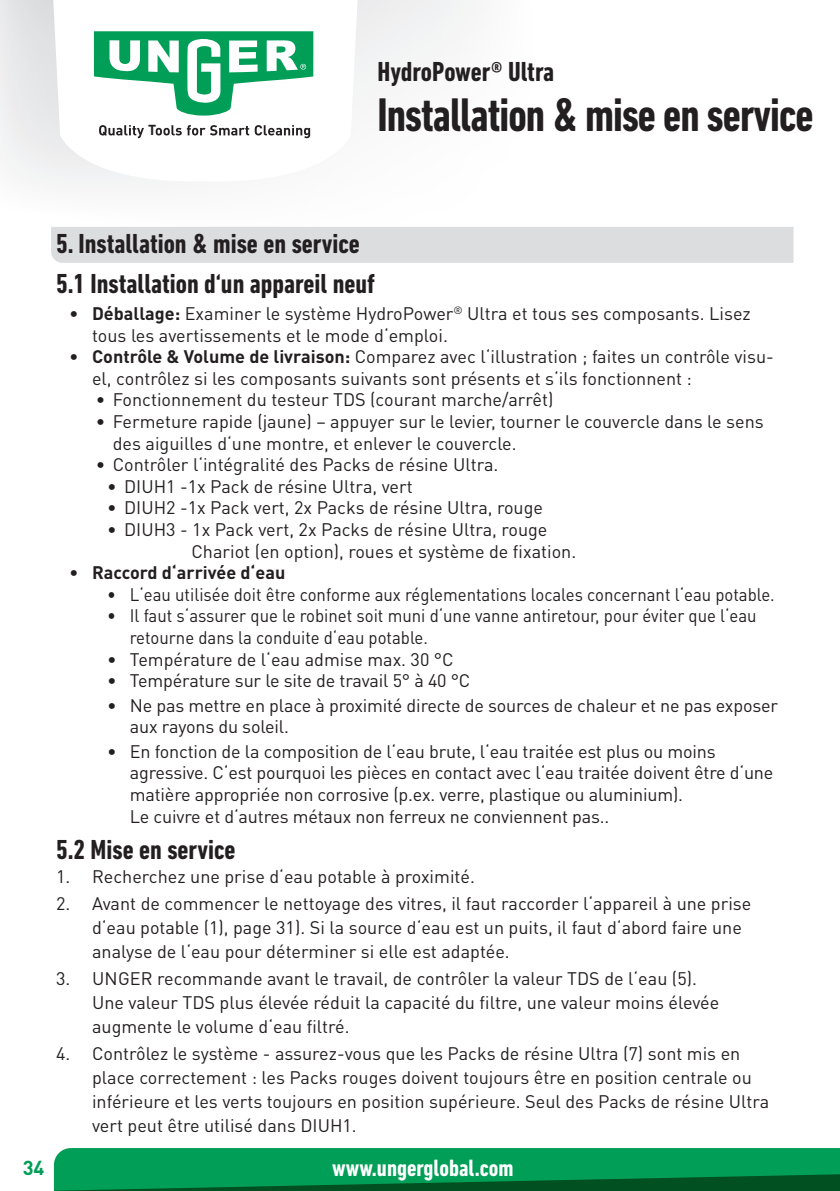
<style>
.page{position:relative;width:840px;height:1191px;background:#fff}
.page>*{position:absolute;margin:0;border:0;box-sizing:border-box;transform-origin:0 0}
.t1{font:700 condensed 48px "DIN Next LT Pro";letter-spacing:-.02em;color:#231f20;scale:.96 1}
.t2{font:700 condensed 28px/39.2px "DIN Next LT Pro";color:#231f20}
.t3{font:700 condensed 24px "DIN Next LT Pro";color:#fff}
.t4{font:700 20px "DIN Pro";color:#009e57}
.t5{font:18px/21.6px "DIN Pro";color:#231f20}
.t6{font:18px/21.6px "DIN Pro";color:#231f20;scale:.93 1}
.t7{font:700 18px "DIN Pro";color:#231f20}
.t8{font:700 14.4px "DIN Pro";color:#231f20}
.s1{font-weight:700}
</style>
<div class="page">
<svg style="left:52px;top:0;width:307px;height:181px"></svg>
<svg style="left:94px;top:31px;width:219px;height:85px"></svg>
<svg style="left:99px;top:125px;width:45px;height:13px"></svg>
<svg style="left:156px;top:125px;width:154px;height:13px"></svg>
<svg style="left:54px;top:1148px;width:785px;height:43px;background:#008e4c"></svg>
<div style="left:51px;top:227px;width:742px;height:36px;background:#dcdddf"></div>
<p class="t8" style="left:148px;top:120px;width:10px">T</p>
<h2 class="t2" style="left:377px;top:51px;width:178px">HydroPower® Ultra</h2>
<h1 class="t1" style="left:377px;top:87px;width:455px">Installation &amp; mise en service</h1>
<h2 class="t2" style="left:56px;top:224px;width:320px">5. Installation &amp; mise en service<br>5.1 Installation d‘un appareil neuf</h2>
<p class="t5" style="left:92px;top:302px;width:660px;text-indent:-23px"><span class="s1">• Déballage:</span> Examiner le système HydroPower<sup>®</sup> Ultra et tous ses composants. Lisez tous les avertissements et le mode d‘emploi.</p>
<p class="t5" style="left:92px;top:345px;width:683px;text-indent:-23px"><span class="s1">• Contrôle &amp; Volume de livraison:</span> Comparez avec l‘illustration ; faites un contrôle visu&shy;el, contrôlez si les composants suivants sont présents et s‘ils fonctionnent :</p>
<p class="t5" style="left:96px;top:388px;width:459px">• Fonctionnement du testeur TDS (courant marche/arrêt)</p>
<p class="t5" style="left:113px;top:410px;width:652px;text-indent:-17px">• Fermeture rapide (jaune) – appuyer sur le levier, tourner le couvercle dans le sens des aiguilles d‘une montre, et enlever le couvercle.</p>
<p class="t5" style="left:96px;top:453px;width:404px">• Contrôler l‘intégralité des Packs de résine Ultra.</p>
<p class="t5" style="left:107px;top:475px;width:307px">• DIUH1 -1x Pack de résine Ultra, vert</p>
<p class="t5" style="left:107px;top:496px;width:437px">• DIUH2 -1x Pack vert, 2x Packs de résine Ultra, rouge</p>
<p class="t5" style="left:191px;top:518px;width:386px;text-indent:-84px">• DIUH3 - 1x Pack vert, 2x Packs de résine Ultra, rouge<br>Chariot (en option), roues et système de fixation.</p>
<p class="t7" style="left:69px;top:560px;width:217px">• Raccord d‘arrivée d‘eau</p>
<p class="t6" style="left:107px;top:583px;width:719px">• L‘eau utilisée doit être conforme aux réglementations locales concernant l‘eau potable.</p>
<p class="t6" style="left:130px;top:604px;width:675px;text-indent:-23px">• Il faut s‘assurer que le robinet soit muni d‘une vanne antiretour, pour éviter que l‘eau retourne dans la conduite d‘eau potable.</p>
<p class="t5" style="left:107px;top:647px;width:348px">• Température de l‘eau admise max. 30 °C</p>
<p class="t5" style="left:107px;top:669px;width:364px">• Température sur le site de travail 5° à 40 °C</p>
<p class="t5" style="left:130px;top:693px;width:649px;text-indent:-23px">• Ne pas mettre en place à proximité directe de sources de chaleur et ne pas exposer aux rayons du soleil.</p>
<p class="t5" style="left:130px;top:739px;width:644px;text-indent:-23px">• En fonction de la composition de l‘eau brute, l‘eau traitée est plus ou moins agressive. C‘est pourquoi les pièces en contact avec l‘eau traitée doivent être d‘une matière appropriée non corrosive (p.ex. verre, plastique ou aluminium).<br>Le cuivre et d‘autres métaux non ferreux ne conviennent pas..</p>
<h2 class="t2" style="left:56px;top:830px;width:181px">5.2 Mise en service</h2>
<p class="t5" style="left:56px;top:865px;width:420px">1. Recherchez une prise d‘eau potable à proximité.</p>
<p class="t5" style="left:92px;top:890px;width:660px;line-height:24px;text-indent:-36px">2. Avant de commencer le nettoyage des vitres, il faut raccorder l‘appareil à une prise d‘eau potable (1), page 31). Si la source d‘eau est un puits, il faut d‘abord faire une analyse de l‘eau pour déterminer si elle est adaptée.</p>
<p class="t5" style="left:92px;top:965px;width:628px;line-height:24px;text-indent:-36px">3. UNGER recommande avant le travail, de contrôler la valeur TDS de l‘eau (5).<br>Une valeur TDS plus élevée réduit la capacité du filtre, une valeur moins élevée augmente le volume d‘eau filtré.</p>
<p class="t5" style="left:92px;top:1040px;width:678px;line-height:24px;text-indent:-36px">4. Contrôlez le système - assurez-vous que les Packs de résine Ultra (7) sont mis en place correctement : les Packs rouges doivent toujours être en position centrale ou inférieure et les verts toujours en position supérieure. Seul des Packs de résine Ultra vert peut être utilisé dans DIUH1.</p>
<p class="t4" style="left:23px;top:1154px;width:23px">34</p>
<h3 class="t3" style="left:332px;top:1154px;width:183px">www.ungerglobal.com</h3>
</div>
